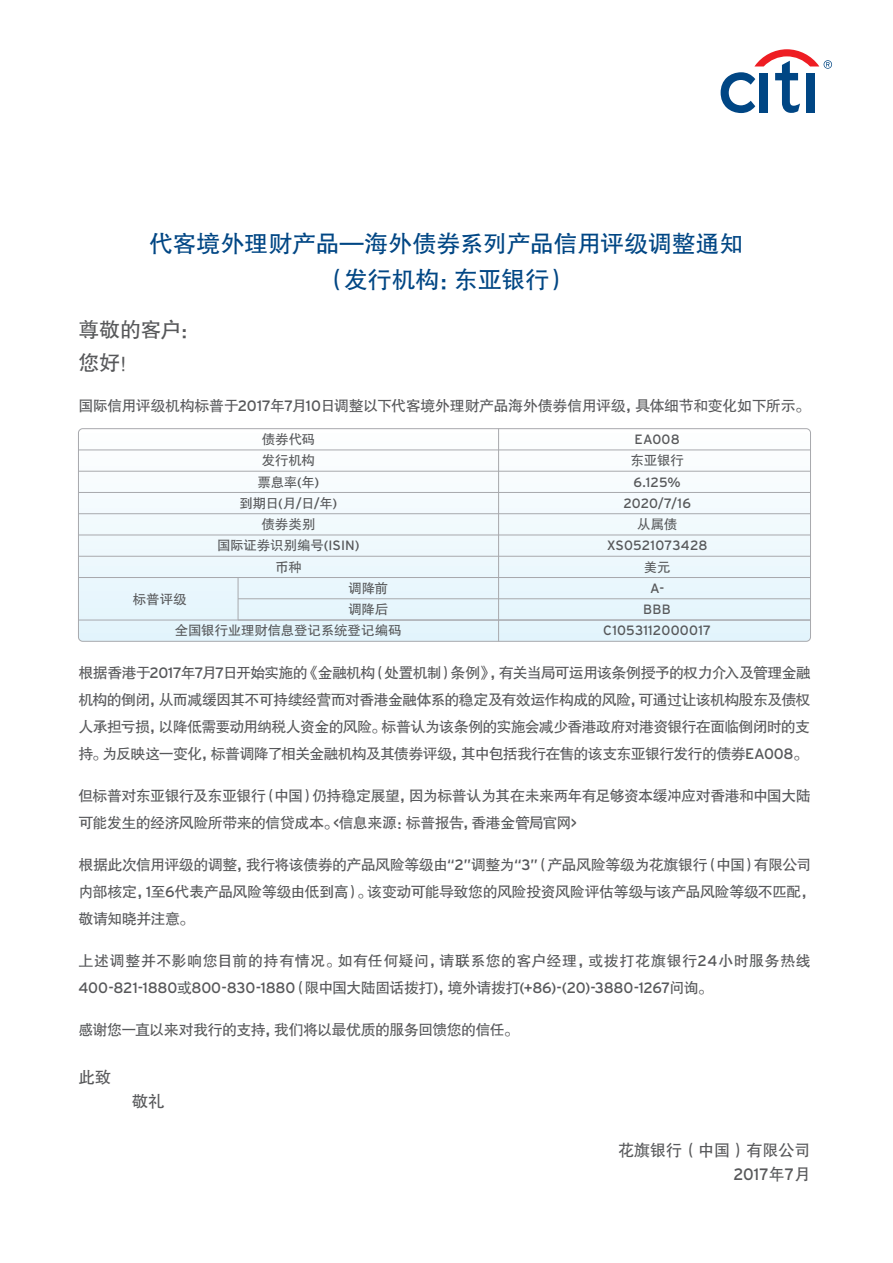
<style>
.page{position:relative;width:893px;height:1263px;background:#fff}
.page>*{position:absolute;margin:0;border:0;box-sizing:border-box;transform-origin:0 0}
.t1{font:24px/35.4px "FZHTJW GB1 0";letter-spacing:-.01em;color:#004684;text-align:center}
.t2{font:21px/33px "FZHTJW GB1 0";letter-spacing:-.015em;color:#57585a}
.t3{font:16.5px "FZHTJW GB1 0";color:#57585a}
.t4{font:16.5px "Interstate";color:#57585a}
.t5{font:15px/27px "FZHTJW GB1 0";letter-spacing:-.035em;color:#57585a}
.t6{font:15px "Interstate";letter-spacing:-.015em;color:#57585a}
.t7{font:15px "FZHTJW GB1 0";letter-spacing:.035em;color:#57585a}
.t8{font:13.5px/21.3px "FZHTJW GB1 0";letter-spacing:-.01em;color:#57585a;text-align:center}
.t9{font:13.5px/21.3px "Interstate";letter-spacing:.01em;color:#57585a;text-align:center}
.s1{font-family:"Interstate"}
.s2{font-family:"FZHTJW GB1 0"}
</style>
<div class="page">
<svg style="left:721px;top:49px;width:111px;height:64px"></svg>
<svg style="left:80px;top:441px;width:729px;height:199px"></svg>
<div style="left:78px;top:428px;width:733px;height:214px;border:1px solid #a8a9ad;border-radius:4px"></div>
<hr style="left:78px;top:450px;width:732px;height:1px;background:#a8a9ad">
<hr style="left:78px;top:492px;width:732px;height:1px;background:#a8a9ad">
<hr style="left:78px;top:471px;width:732px;height:1px;background:#a8a9ad">
<hr style="left:78px;top:535px;width:732px;height:1px;background:#a8a9ad">
<hr style="left:78px;top:513px;width:732px;height:1px;background:#a8a9ad">
<hr style="left:78px;top:577px;width:732px;height:1px;background:#a8a9ad">
<hr style="left:78px;top:556px;width:732px;height:1px;background:#a8a9ad">
<hr style="left:238px;top:598px;width:572px;height:1px;background:#a8a9ad">
<hr style="left:78px;top:620px;width:732px;height:1px;background:#a8a9ad">
<hr style="left:238px;top:577px;width:1px;height:43px;background:#a8a9ad">
<hr style="left:498px;top:429px;width:1px;height:212px;background:#a8a9ad">
<h1 class="t1" style="left:149px;top:226px;width:596px">代客境外理财产品—海外债券系列产品信用评级调整通知（发行机构：东亚银行）</h1>
<h2 class="t2" style="left:78px;top:313px;width:123px">尊敬的客户：您好！</h2>
<p class="t5" style="left:78px;top:393px;width:733px">国际信用评级机构标普于<span class="s1">2017</span>年<span class="s1">7</span>月<span class="s1">10</span>日调整以下代客境外理财产品海外债券信用评级，具体细节和变化如下所示。</p>
<p class="t8" style="left:217px;top:429px;width:144px">债券代码<br>发行机构<br>票息率<span class="s1">(</span>年<span class="s1">)<br></span>到期日<span class="s1">(</span>月<span class="s1">/</span>日<span class="s1">/</span>年<span class="s1">)<br></span>债券类别<br>国际证券识别编号<span class="s1">(ISIN)</span>币种</p>
<p class="t8" style="left:348px;top:578px;width:41px">调降前</p>
<p class="t8" style="left:348px;top:599px;width:41px">调降后</p>
<p class="t8" style="left:175px;top:620px;width:228px">全国银行业理财信息登记系统登记编码</p>
<p class="t8" style="left:133px;top:588px;width:55px">标普评级</p>
<p class="t9" style="left:634px;top:428px;width:47px">EA008</p>
<p class="t8" style="left:630px;top:450px;width:55px">东亚银行</p>
<p class="t9" style="left:623px;top:471px;width:69px">6.125%<br>2020/7/16</p>
<p class="t8" style="left:637px;top:514px;width:42px">从属债</p>
<p class="t9" style="left:607px;top:535px;width:102px">XS0521073428</p>
<p class="t8" style="left:644px;top:556px;width:28px">美元</p>
<p class="t9" style="left:603px;top:577px;width:110px">A-<br>BBB<br>C1053112000017</p>
<p class="t5" style="left:78px;top:660px;width:734px;text-align:justify">根据香港于<span class="s1">2017</span>年<span class="s1">7</span>月<span class="s1">7</span>日开始实施的《金融机构（处置机制）条例》，有关当局可运用该条例授予的权力介入及管理金融机构的倒闭，从而减缓因其不可持续经营而对香港金融体系的稳定及有效运作构成的风险，可通过让该机构股东及债权人承担亏损，以降低需要动用纳税人资金的风险。标普认为该条例的实施会减少香港政府对港资银行在面临倒闭时的支持。为反映这一变化，标普调降了相关金融机构及其债券评级，其中包括我行在售的该支东亚银行发行的债券<span class="s1">EA008</span>。</p>
<p class="t5" style="left:78px;top:783px;width:734px">但标普对东亚银行及东亚银行（中国）仍持稳定展望，因为标普认为其在未来两年有足够资本缓冲应对香港和中国大陆可能发生的经济风险所带来的信贷成本。<span class="s1">&lt;</span>信息来源：标普报告，香港金管局官网<span class="s1">&gt;</span></p>
<p class="t5" style="left:78px;top:852px;width:738px">根据此次信用评级的调整，我行将该债券的产品风险等级由<span class="s1">“2”</span>调整为<span class="s1">“3”</span>（产品风险等级为花旗银行（中国）有限公司内部核定，<span class="s1">1</span>至<span class="s1">6</span>代表产品风险等级由低到高）。该变动可能导致您的风险投资风险评估等级与该产品风险等级不匹配，敬请知晓并注意。</p>
<p class="t7" style="left:78px;top:953px;width:734px">上述调整并不影响您目前的持有情况。如有任何疑问，请联系您的客户经理，或拨打花旗银行<span class="s1">24</span>小时服务热线</p>
<p class="t6" style="left:78px;top:979px;width:636px">400-821-1880<span class="s2">或</span>800-830-1880<span class="s2">（限中国大陆固话拨打</span>)<span class="s2">，境外请拨打</span>(+86)-(20)-3880-1267<span class="s2">问询。</span></p>
<p class="t5" style="left:78px;top:1017px;width:442px">感谢您一直以来对我行的支持，我们将以最优质的服务回馈您的信任。</p>
<p class="t3" style="left:78px;top:1068px;width:34px">此致</p>
<p class="t3" style="left:132px;top:1092px;width:34px">敬礼</p>
<p class="t3" style="left:618px;top:1141px;width:194px">花旗银行（中国）有限公司</p>
<p class="t4" style="left:733px;top:1165px;width:79px">2017<span class="s2">年</span>7<span class="s2">月</span></p>
</div>
